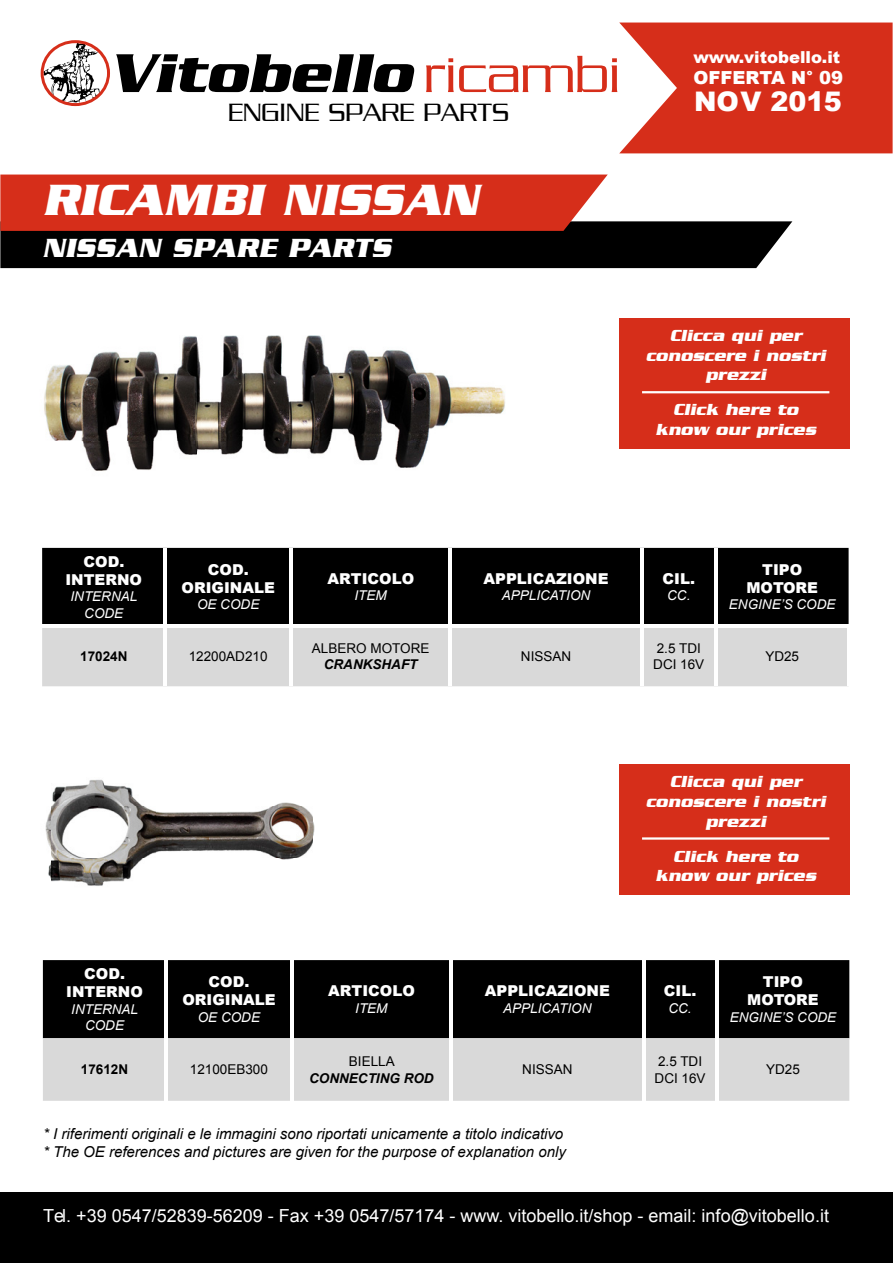
<style>
.page{position:relative;width:893px;height:1263px;background:#fff}
.page>*{position:absolute;margin:0;border:0;box-sizing:border-box;transform-origin:0 0}
.t1{font:italic 700 56.55px "Serpentine";color:#000}
.t2{font:italic 700 45px "Serpentine";color:#fff}
.t3{font:300 27px "Serpentine";color:#000}
.t4{font:italic 700 27px "Serpentine";color:#fff}
.t5{font:900 27px "Arial";color:#fff}
.t6{font:18px "Arial";color:#fff}
.t7{font:900 18px "Arial";color:#fff}
.t8{font:italic 700 16.5px/19.8px "Serpentine";color:#fff;text-align:center}
.t9{font:900 16.5px "Arial";color:#fff}
.t10{font:italic 15px/18px "Arial";color:#000}
.t11{font:900 15px/18px "Arial";color:#fff;text-align:center}
.t12{font:italic 13.5px/16.2px "Arial";color:#fff;text-align:center}
.t13{font:13.5px/16.2px "Arial";color:#000}
.t14{font:italic 700 13.5px "Arial";color:#000}
.t15{font:700 13.5px "Arial";color:#000}
.s1{font-weight:300;font-style:normal;color:#d62e1a}
</style>
<div class="page">
<img style="left:0;top:268px;width:544px;height:280px">
<img style="left:42px;top:779px;width:273px;height:183px">
<svg style="left:41px;top:40px;width:69px;height:66px"></svg>
<svg style="left:0;top:175px;width:792px;height:93px;background:#82372e"></svg>
<div style="left:0;top:1193px;width:893px;height:70px;background:#000"></div>
<svg style="left:619px;top:23px;width:274px;height:130px;background:#da4432"></svg>
<div style="left:43px;top:960px;width:806px;height:78px;background:#000"></div>
<div style="left:43px;top:1038px;width:806px;height:63px;background:#d9d9d9"></div>
<hr style="left:165px;top:960px;width:3px;height:78px;background:#fff">
<hr style="left:290px;top:960px;width:3px;height:78px;background:#fff">
<hr style="left:450px;top:960px;width:3px;height:78px;background:#fff">
<hr style="left:642px;top:960px;width:3px;height:78px;background:#fff">
<hr style="left:165px;top:1038px;width:3px;height:63px;background:#fff">
<hr style="left:290px;top:1038px;width:3px;height:63px;background:#fff">
<hr style="left:450px;top:1038px;width:3px;height:63px;background:#fff">
<hr style="left:642px;top:1038px;width:3px;height:63px;background:#fff">
<hr style="left:715px;top:960px;width:3px;height:78px;background:#fff">
<hr style="left:715px;top:1038px;width:3px;height:63px;background:#fff">
<div style="left:42px;top:548px;width:807px;height:76px;background:#000"></div>
<div style="left:42px;top:628px;width:805px;height:58px;background:#d9d9d9"></div>
<hr style="left:164px;top:548px;width:3px;height:76px;background:#fff">
<hr style="left:289px;top:548px;width:3px;height:76px;background:#fff">
<hr style="left:449px;top:548px;width:3px;height:76px;background:#fff">
<hr style="left:640px;top:548px;width:3px;height:76px;background:#fff">
<hr style="left:714px;top:548px;width:3px;height:76px;background:#fff">
<hr style="left:164px;top:627px;width:3px;height:59px;background:#fff">
<hr style="left:289px;top:627px;width:3px;height:59px;background:#fff">
<hr style="left:449px;top:627px;width:3px;height:59px;background:#fff">
<hr style="left:640px;top:627px;width:3px;height:59px;background:#fff">
<hr style="left:714px;top:627px;width:3px;height:59px;background:#fff">
<div style="left:619px;top:764px;width:231px;height:130px;background:#d62e1a"></div>
<div style="left:619px;top:318px;width:231px;height:131px;background:#d62e1a"></div>
<hr style="left:642px;top:391px;width:187px;height:2px;background:#fff">
<hr style="left:642px;top:837px;width:187px;height:3px;background:#fff">
<h1 class="t1" style="left:110px;top:43px;width:512px">Vitobello <span class="s1">ricambi</span></h1>
<h3 class="t3" style="left:228px;top:97px;width:283px">ENGINE SPARE PARTS</h3>
<h2 class="t2" style="left:42px;top:176px;width:438px">RICAMBI NISSAN</h2>
<h3 class="t4" style="left:42px;top:234px;width:350px">NISSAN SPARE PARTS</h3>
<p class="t9" style="left:693px;top:45px;width:148px">www.vitobello.it</p>
<p class="t7" style="left:693px;top:65px;width:151px">OFFERTA N° 09</p>
<h3 class="t5" style="left:694px;top:82px;width:149px">NOV 2015</h3>
<p class="t8" style="left:646px;top:325px;width:182px">Clicca qui per conoscere i nostri prezzi</p>
<p class="t8" style="left:655px;top:400px;width:162px">Click here to know our prices</p>
<p class="t11" style="left:65px;top:552px;width:78px">COD.<br>INTERNO</p>
<p class="t12" style="left:71px;top:589px;width:68px">INTERNAL<br>CODE</p>
<p class="t11" style="left:182px;top:560px;width:95px">COD.<br>ORIGINALE</p>
<p class="t12" style="left:197px;top:597px;width:64px">OE CODE</p>
<p class="t11" style="left:328px;top:569px;width:88px">ARTICOLO</p>
<p class="t12" style="left:355px;top:588px;width:34px">ITEM</p>
<p class="t11" style="left:484px;top:569px;width:126px">APPLICAZIONE</p>
<p class="t12" style="left:502px;top:588px;width:90px">APPLICATION</p>
<p class="t11" style="left:662px;top:569px;width:34px">CIL.</p>
<p class="t12" style="left:667px;top:588px;width:25px">CC.</p>
<p class="t11" style="left:746px;top:560px;width:73px">TIPO<br>MOTORE</p>
<p class="t12" style="left:729px;top:597px;width:108px">ENGINE’S CODE</p>
<p class="t15" style="left:80px;top:647px;width:49px">17024N</p>
<p class="t13" style="left:189px;top:648px;width:80px">12200AD210</p>
<p class="t13" style="left:312px;top:640px;width:119px">ALBERO MOTORE</p>
<p class="t14" style="left:324px;top:655px;width:95px">CRANKSHAFT</p>
<p class="t11" style="left:66px;top:964px;width:78px">COD.<br>INTERNO</p>
<p class="t12" style="left:71px;top:1001px;width:68px">INTERNAL<br>CODE</p>
<p class="t11" style="left:182px;top:973px;width:95px">COD.<br>ORIGINALE</p>
<p class="t12" style="left:198px;top:1009px;width:64px">OE CODE</p>
<p class="t15" style="left:81px;top:1060px;width:49px">17612N</p>
<p class="t13" style="left:190px;top:1061px;width:80px">12100EB300</p>
<p class="t11" style="left:328px;top:982px;width:88px">ARTICOLO</p>
<p class="t12" style="left:355px;top:1000px;width:34px">ITEM</p>
<p class="t13" style="left:349px;top:1053px;width:47px">BIELLA</p>
<p class="t14" style="left:309px;top:1069px;width:126px">CONNECTING ROD</p>
<p class="t13" style="left:521px;top:648px;width:52px">NISSAN</p>
<p class="t13" style="left:653px;top:640px;width:53px">2.5 TDI<br>DCI 16V</p>
<p class="t13" style="left:765px;top:648px;width:35px">YD25</p>
<p class="t11" style="left:485px;top:982px;width:126px">APPLICAZIONE</p>
<p class="t12" style="left:503px;top:1000px;width:90px">APPLICATION</p>
<p class="t8" style="left:646px;top:772px;width:182px">Clicca qui per conoscere i nostri prezzi</p>
<p class="t8" style="left:655px;top:846px;width:162px">Click here to know our prices</p>
<p class="t11" style="left:664px;top:982px;width:34px">CIL.</p>
<p class="t12" style="left:668px;top:1000px;width:25px">CC.</p>
<p class="t11" style="left:747px;top:973px;width:73px">TIPO<br>MOTORE</p>
<p class="t12" style="left:730px;top:1009px;width:108px">ENGINE’S CODE</p>
<p class="t13" style="left:522px;top:1061px;width:52px">NISSAN</p>
<p class="t13" style="left:655px;top:1053px;width:53px">2.5 TDI<br>DCI 16V</p>
<p class="t13" style="left:766px;top:1061px;width:35px">YD25</p>
<p class="t10" style="left:43px;top:1124px;width:524px">* I riferimenti originali e le immagini sono riportati unicamente a titolo indicativo * The OE references and pictures are given for the purpose of explanation only</p>
<p class="t6" style="left:43px;top:1203px;width:787px">Tel. +39 0547/52839-56209 - Fax +39 0547/57174 - www. vitobello.it/shop - email: info@vitobello.it</p>
</div>
